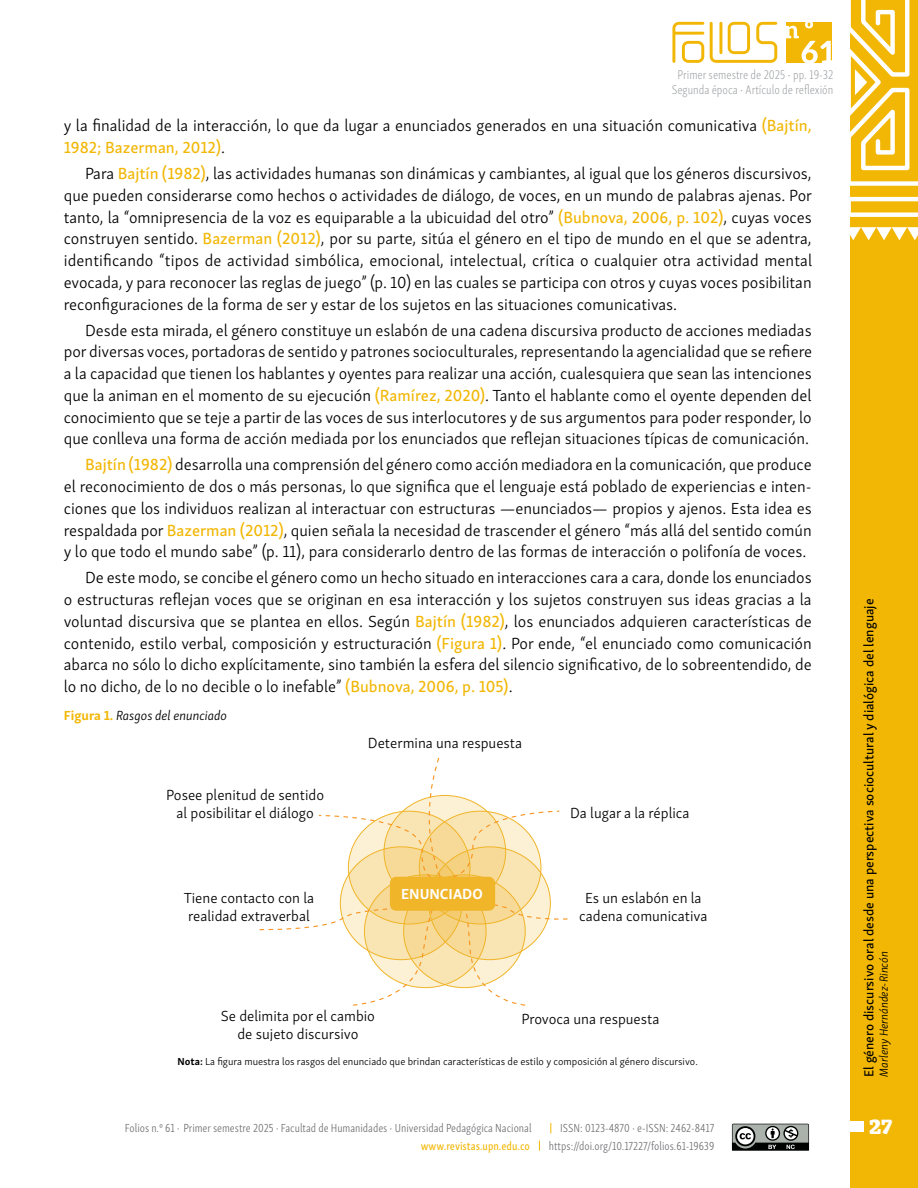
<style>
.page{position:relative;width:918px;height:1188px;background:#fff}
.page>*{position:absolute;margin:0;border:0;box-sizing:border-box;transform-origin:0 0}
.t1{font:800 22.5px "Skolar Latin";color:#fff}
.Parrafo_sangria{font:300 16.5px/21.8px "Skolar Sans PE";color:#000;text-align:justify}
.Parrafo_inicial{font:300 16.5px/21.8px "Skolar Sans PE";color:#000}
.t2{font:300 15px/18px "Skolar Sans PE";color:#000;text-align:center}
.t3{font:700 15px "Skolar Sans PE";color:#fff}
.t4{font:13.5px "Skolar Sans PE Me";color:#000}
.Titulo_de_tabla_grafica{font:italic 300 13.5px "Skolar Sans PE";color:#000}
.t5{font:12.9px/15.5px "Skolar Sans Latn Cp El";color:#939598;text-align:center}
.t6{font:300 12px "Skolar Sans Latn Cp";color:#6d6e71}
.t7{font:12px "Skolar Sans Latn Cp Me";color:#f2b705}
.t8{font:italic 300 12px "Skolar Sans PE";color:#000}
.Fuente{font:300 10.5px "Skolar Sans PE";color:#000}
.s1{font-family:"Skolar Sans PE Me";font-weight:400;color:#f2b705}
.s2{font-weight:700;font-style:normal;color:#f2b705}
.s3{font-weight:700}
</style>
<div class="page">
<div style="left:850px;top:0;width:68px;height:1188px;background:#f2b705"></div>
<svg style="left:850px;top:0;width:68px;height:241px"></svg>
<svg style="left:672px;top:22px;width:32px;height:41px"></svg>
<svg style="left:710px;top:22px;width:67px;height:41px"></svg>
<svg style="left:732px;top:1124px;width:77px;height:27px;background:#737774"></svg>
<div style="left:849px;top:1121px;width:14px;height:11px;background:#fff"></div>
<svg style="left:786px;top:22px;width:46px;height:41px"></svg>
<svg style="left:259px;top:757px;width:309px;height:249px"></svg>
<div style="left:391px;top:877px;width:103px;height:33px;background:#f0b529;border-radius:6px"></div>
<div style="left:390px;top:877px;width:105px;height:34px;border:2px solid #f0b529;border-radius:6px"></div>
<p class="t5" style="left:672px;top:66px;width:163px">Primer semestre de 2025 ▪ pp. 19-32<br>Segunda época ▪ Artículo de reflexión</p>
<p class="Parrafo_inicial" style="left:64px;top:114px;width:749px">y la finalidad de la interacción, lo que da lugar a enunciados generados en una situación comunicativa <span class="s1">( Bajtín,<br>1982; Bazerman, 2012)</span>.</p>
<p class="Parrafo_sangria" style="left:64px;top:162px;width:750px;text-indent:21px">Para <span class="s1">Bajtín (1982)</span>, las actividades humanas son dinámicas y cambiantes, al igual que los géneros discursivos, que pueden considerarse como hechos o actividades de diálogo, de voces, en un mundo de palabras ajenas. Por tanto, la “omnipresencia de la voz es equiparable a la ubicuidad del otro” <span class="s1">(Bubnova, 2006, p. 102)</span>, cuyas voces construyen sentido. <span class="s1">Bazerman (2012)</span>, por su parte, sitúa el género en el tipo de mundo en el que se adentra, identificando “tipos de actividad simbólica, emocional, intelectual, crítica o cualquier otra actividad mental evocada, y para reconocer las reglas de juego” (p. 10) en las cuales se participa con otros y cuyas voces posibilitan reconfiguraciones de la forma de ser y estar de los sujetos en las situaciones comunicativas.</p>
<p class="Parrafo_sangria" style="left:64px;top:318px;width:750px;text-indent:21px">Desde esta mirada, el género constituye un eslabón de una cadena discursiva producto de acciones mediadas por diversas voces, portadoras de sentido y patrones socioculturales, representando la agencialidad que se refiere a la capacidad que tienen los hablantes y oyentes para realizar una acción, cualesquiera que sean las intenciones que la animan en el momento de su ejecución <span class="s1">(Ramírez, 2020)</span>. Tanto el hablante como el oyente dependen del conocimiento que se teje a partir de las voces de sus interlocutores y de sus argumentos para poder responder, lo que conlleva una forma de acción mediada por los enunciados que reflejan situaciones típicas de comunicación.</p>
<p class="Parrafo_sangria" style="left:64px;top:453px;width:749px;text-indent:21px"><span class="s1">Bajtín (1982)</span> desarrolla una comprensión del género como acción mediadora en la comunicación, que produce el reconocimiento de dos o más personas, lo que significa que el lenguaje está poblado de experiencias e inten&shy;ciones que los individuos realizan al interactuar con estructuras —enunciados— propios y ajenos. Esta idea es respaldada por <span class="s1">Bazerman (2012)</span>, quien señala la necesidad de trascender el género “más allá del sentido común y lo que todo el mundo sabe” (p. 11), para considerarlo dentro de las formas de interacción o polifonía de voces.</p>
<p class="Parrafo_sangria" style="left:64px;top:566px;width:749px;text-indent:21px">De este modo, se concibe el género como un hecho situado en interacciones cara a cara, donde los enunciados o estructuras reflejan voces que se originan en esa interacción y los sujetos construyen sus ideas gracias a la voluntad discursiva que se plantea en ellos. Según <span class="s1">Bajtín (1982)</span>, los enunciados adquieren características de contenido, estilo verbal, composición y estructuración <span class="s1">(Figura 1)</span>. Por ende, “el enunciado como comunicación abarca no sólo lo dicho explícitamente, sino también la esfera del silencio significativo, de lo sobreentendido, de lo no dicho, de lo no decible o lo inefable” <span class="s1">(Bubnova, 2006, p. 105)</span>.</p>
<p class="Titulo_de_tabla_grafica" style="left:64px;top:705px;width:165px"><span class="s2">Figura 1.</span> Rasgos del enunciado</p>
<p class="t2" style="left:368px;top:733px;width:156px">Determina una respuesta</p>
<p class="t2" style="left:166px;top:785px;width:159px">Posee plenitud de sentido al posibilitar el diálogo</p>
<p class="t2" style="left:570px;top:803px;width:121px">Da lugar a la réplica</p>
<p class="t2" style="left:184px;top:888px;width:132px;text-align:left">Tiene contacto con la realidad extraverbal</p>
<p class="t3" style="left:401px;top:882px;width:83px">ENUNCIADO</p>
<p class="t2" style="left:579px;top:888px;width:130px">Es un eslabón en la cadena comunicativa</p>
<p class="t2" style="left:221px;top:1006px;width:156px">Se delimita por el cambio de sujeto discursivo</p>
<p class="t2" style="left:521px;top:1009px;width:140px">Provoca una respuesta</p>
<p class="Fuente" style="left:178px;top:1054px;width:522px"><span class="s3">Nota:</span> La figura muestra los rasgos del enunciado que brindan características de estilo y composición al género discursivo.</p>
<p class="t4" style="left:858px;top:1077px;width:480px;rotate:-90deg">El género discursivo oral desde una perspectiva sociocultural y dialógica del lenguaje</p>
<p class="t8" style="left:875px;top:1077px;width:127px;rotate:-90deg">Marleny Hernández-Rincón</p>
<p class="t6" style="left:125px;top:1119px;width:408px">Folios n.º 61 ▪ Primer semestre 2025 ▪ Facultad de Humanidades ▪ Universidad Pedagógica Nacional</p>
<p class="t6" style="left:560px;top:1119px;width:156px">ISSN: 0123-4870 ▪ e-ISSN: 2462-8417</p>
<h1 class="t1" style="left:869px;top:1107px;width:25px">27</h1>
<p class="t7" style="left:421px;top:1136px;width:111px">www.revistas.upn.edu.co</p>
<p class="t6" style="left:549px;top:1137px;width:167px">https://doi.org/10.17227/folios.61-19639</p>
</div>
